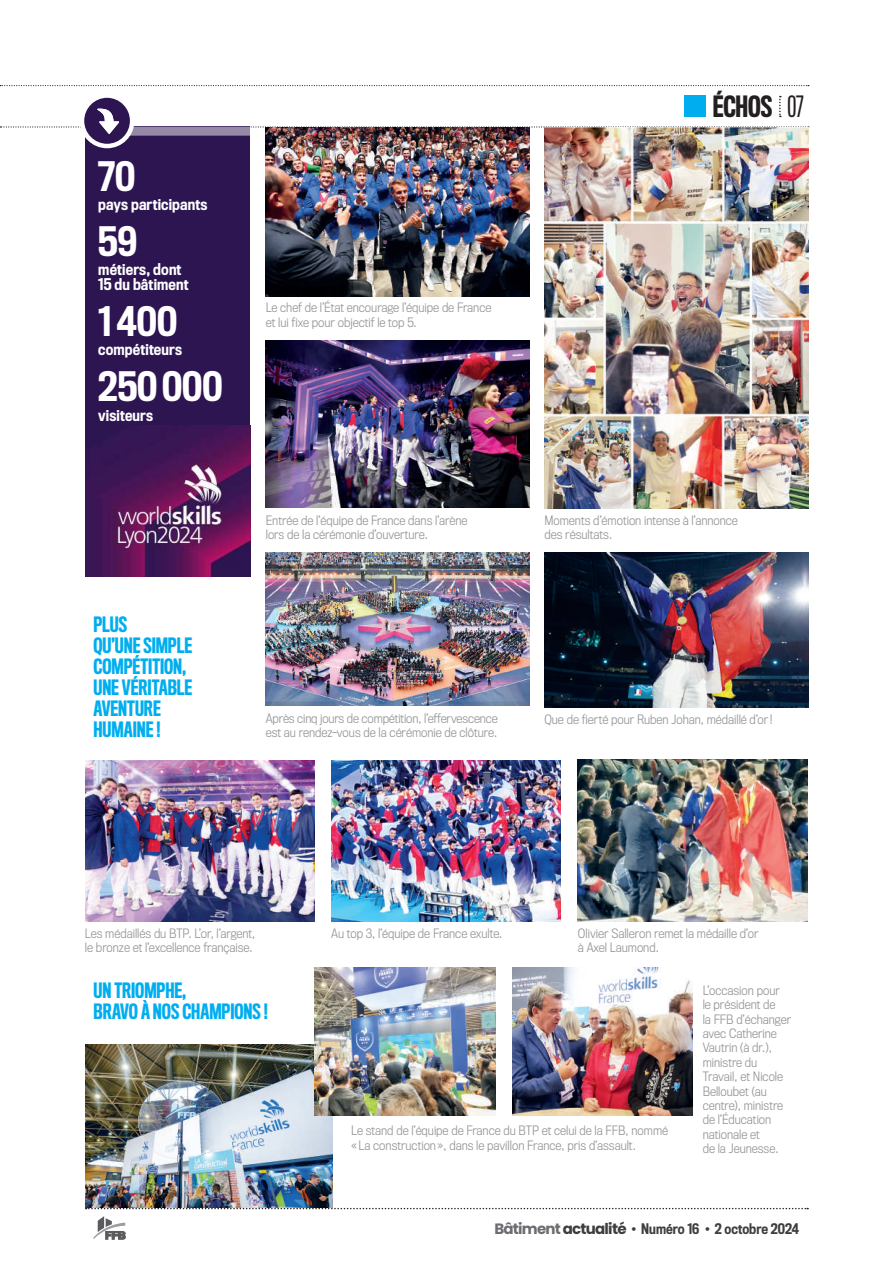
<style>
.page{position:relative;width:893px;height:1263px;background:#fff}
.page>*{position:absolute;margin:0;border:0;box-sizing:border-box;transform-origin:0 0}
.t1{font:500 37.5px "Titling Gothic FB Cond";color:#fff}
.t2{font:500 27px "Titling Gothic FB Comp";letter-spacing:-.005em;color:#231f20}
.t3{font:500 19.5px/21px "Titling Gothic FB Comp";letter-spacing:-.005em;color:#00aeef}
.t4{font:500 15px/15px "Titling Gothic FB Cond";letter-spacing:.01em;color:#fff}
.t5{font:500 13.5px "Titling Gothic FB Cond";color:#3e3e3f}
.t6{font:300 12px/14.4px "Titling Gothic FB Narrow";color:#939598}
.s1{font-weight:400}
.s2{font-family:"Poppins";font-weight:700;font-size:15px;color:#6c6d70}
.s3{font-family:"Poppins";font-weight:700;font-size:15px}
.s4{font-family:"Poppins";font-weight:400;font-size:15px}
</style>
<div class="page">
<svg style="left:86px;top:1208px;width:722px;height:1px"></svg>
<svg style="left:93px;top:1216px;width:33px;height:23px"></svg>
<svg style="left:0;top:85px;width:809px;height:1px"></svg>
<img style="left:266px;top:134px;width:263px;height:162px">
<img style="left:266px;top:341px;width:263px;height:167px">
<img style="left:512px;top:968px;width:181px;height:147px">
<img style="left:85px;top:1044px;width:248px;height:164px">
<img style="left:315px;top:968px;width:180px;height:147px">
<img style="left:578px;top:759px;width:230px;height:162px">
<img style="left:266px;top:552px;width:263px;height:153px">
<img style="left:544px;top:553px;width:264px;height:154px">
<img style="left:85px;top:760px;width:230px;height:162px">
<img style="left:331px;top:760px;width:230px;height:161px">
<div style="left:86px;top:127px;width:164px;height:325px;background:#2d1551"></div>
<div style="left:86px;top:127px;width:164px;height:9px;background:#9589a7"></div>
<svg style="left:82px;top:96px;width:50px;height:50px"></svg>
<div style="left:80px;top:93px;width:54px;height:55px;border:4px solid #fff;border-radius:50%"></div>
<div style="left:98px;top:109px;width:22px;height:26px;background:#2d1551"></div>
<svg style="left:0;top:96px;width:809px;height:38px"></svg>
<img style="left:86px;top:426px;width:164px;height:151px">
<img style="left:544px;top:128px;width:264px;height:380px">
<h1 class="t1" style="left:98px;top:155px;width:38px">70</h1>
<p class="t4" style="left:98px;top:197px;width:111px">pays participants</p>
<h1 class="t1" style="left:98px;top:220px;width:41px">59</h1>
<p class="t4" style="left:98px;top:262px;width:92px">métiers, dont<br>15 du bâtiment</p>
<h1 class="t1" style="left:98px;top:300px;width:80px">1400</h1>
<p class="t4" style="left:98px;top:343px;width:85px">compétiteurs</p>
<h1 class="t1" style="left:98px;top:365px;width:126px">250000</h1>
<p class="t4" style="left:98px;top:408px;width:56px">visiteurs</p>
<h3 class="t3" style="left:93px;top:614px;width:100px">PLUS<br>QU’UNE SIMPLE<br>COMPÉTITION,<br>UNE VÉRITABLE<br>AVENTURE<br>HUMAINE !</h3>
<p class="t6" style="left:266px;top:301px;width:227px">Le chef de l’État encourage l’équipe de France et lui fixe pour objectif le top 5.</p>
<p class="t6" style="left:266px;top:513px;width:203px">Entrée de l’équipe de France dans l’arène lors de la cérémonie d’ouverture.</p>
<p class="t6" style="left:266px;top:711px;width:233px">Après cinq jours de compétition, l’effervescence est au rendez-vous de la cérémonie de clôture.</p>
<h2 class="t2" style="left:713px;top:91px;width:92px">ÉCHOS <span class="s1">07</span></h2>
<p class="t6" style="left:544px;top:513px;width:195px">Moments d’émotion intense à l’annonce des résultats.</p>
<p class="t6" style="left:544px;top:713px;width:230px">Que de fierté pour Ruben Johan, médaillé d’or!</p>
<p class="t6" style="left:85px;top:926px;width:172px">Les médaillés du BTP. L’or, l’argent,</p>
<p class="t6" style="left:331px;top:926px;width:173px">Au top 3, l’équipe de France exulte.</p>
<p class="t6" style="left:85px;top:941px;width:169px">le bronze et l’excellence française.</p>
<p class="t6" style="left:578px;top:926px;width:182px">Olivier Salleron remet la médaille d’or à Axel Laumond.</p>
<h3 class="t3" style="left:94px;top:980px;width:176px">UN TRIOMPHE,<br>BRAVO À NOS CHAMPIONS !</h3>
<p class="t6" style="left:351px;top:1123px;width:318px">Le stand de l’équipe de France du BTP et celui de la FFB, nommé «La construction», dans le pavillon France, pris d’assault.</p>
<p class="t6" style="left:703px;top:983px;width:90px">L’occasion pour<br>le président de<br>la FFB d’échanger avec Catherine<br>Vautrin (à dr.), ministre du<br>Travail, et Nicole<br>Belloubet (au centre), ministre de l’Éducation nationale et<br>de la Jeunesse.</p>
<p class="t5" style="left:494px;top:1220px;width:306px"><span class="s2">Bâtiment</span> <span class="s3">actualité</span> <span class="s4">•</span> Numéro 16 <span class="s4">•</span> 2 octobre 2024</p>
</div>
